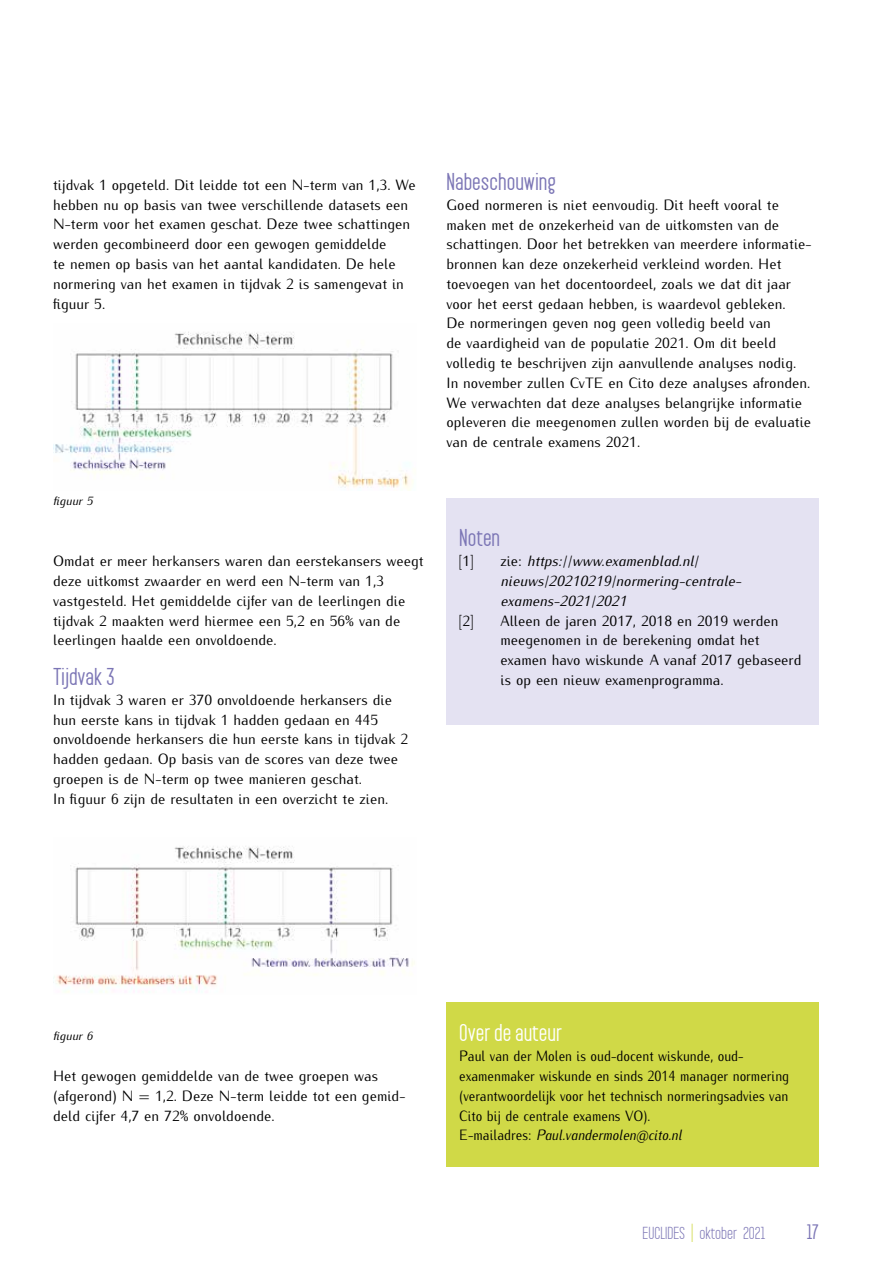
<style>
.page{position:relative;width:893px;height:1263px;background:#fff}
.page>*{position:absolute;margin:0;border:0;box-sizing:border-box;transform-origin:0 0}
.t1{font:700 21px "Pakt";color:#7b75b5}
.t2{font:700 21px "Pakt";color:#fff}
.t3{font:700 18px "Pakt";color:#7b75b5}
.t4{font:15px "Pakt";color:#7b75b5}
.t5{font:14.85px/19.8px "Iwona";color:#000}
.t6{font:14.85px/19.8px "Iwona";color:#000;scale:.9 1}
.t7{font:italic 14.85px/19.8px "Iwona";color:#000}
.t8{font:italic 12px "Iwona";color:#000}
.s1{font-style:normal}
.s2{font-style:italic}
.s3{font-size:22.5px;color:#d0d947}
</style>
<div class="page">
<div style="left:446px;top:499px;width:373px;height:226px;background:#e4e2f2"></div>
<div style="left:446px;top:1002px;width:373px;height:165px;background:#d0d947"></div>
<img style="left:53px;top:331px;width:360px;height:159px">
<img style="left:53px;top:846px;width:362px;height:147px">
<p class="t5" style="left:53px;top:174px;width:364px">tijdvak 1 opgeteld. Dit leidde tot een N-term van 1,3. We hebben nu op basis van twee verschillende datasets een N-term voor het examen geschat. Deze twee schattingen werden gecombineerd door een gewogen gemiddelde<br>te nemen op basis van het aantal kandidaten. De hele normering van het examen in tijdvak 2 is samengevat in figuur 5.</p>
<p class="t8" style="left:53px;top:491px;width:41px">figuur 5</p>
<p class="t5" style="left:53px;top:550px;width:372px">Omdat er meer herkansers waren dan eerstekansers weegt deze uitkomst zwaarder en werd een N-term van 1,3 vastgesteld. Het gemiddelde cijfer van de leerlingen die tijdvak 2 maakten werd hiermee een 5,2 en 56% van de leerlingen haalde een onvoldoende.</p>
<h1 class="t1" style="left:53px;top:664px;width:63px">Tijdvak 3</h1>
<p class="t5" style="left:53px;top:689px;width:357px">In tijdvak 3 waren er 370 onvoldoende herkansers die hun eerste kans in tijdvak 1 hadden gedaan en 445 onvoldoende herkansers die hun eerste kans in tijdvak 2 hadden gedaan. Op basis van de scores van deze twee groepen is de N-term op twee manieren geschat.<br>In figuur 6 zijn de resultaten in een overzicht te zien.</p>
<h1 class="t1" style="left:446px;top:169px;width:111px">Nabeschouwing</h1>
<p class="t5" style="left:446px;top:194px;width:367px">Goed normeren is niet eenvoudig. Dit heeft vooral te maken met de onzekerheid van de uitkomsten van de schattingen. Door het betrekken van meerdere informatie&shy;bronnen kan deze onzekerheid verkleind worden. Het toevoegen van het docentoordeel, zoals we dat dit jaar voor het eerst gedaan hebben, is waardevol gebleken.<br>De normeringen geven nog geen volledig beeld van<br>de vaardigheid van de populatie 2021. Om dit beeld volledig te beschrijven zijn aanvullende analyses nodig.<br>In november zullen CvTE en Cito deze analyses afronden.<br>We verwachten dat deze analyses belangrijke informatie opleveren die meegenomen zullen worden bij de evaluatie van de centrale examens 2021.</p>
<h1 class="t1" style="left:459px;top:526px;width:43px">Noten</h1>
<p class="t5" style="left:459px;top:550px;width:16px">[1]</p>
<p class="t7" style="left:500px;top:550px;width:242px"><span class="s1">zie:</span> https://www.examenblad.nl/ nieuws/20210219/normering-centrale&shy;examens-2021/2021</p>
<p class="t5" style="left:459px;top:609px;width:16px">[2]</p>
<p class="t5" style="left:500px;top:609px;width:303px">Alleen de jaren 2017, 2018 en 2019 werden meegenomen in de berekening omdat het examen havo wiskunde A vanaf 2017 gebaseerd is op een nieuw examenprogramma.</p>
<p class="t8" style="left:53px;top:1026px;width:41px">figuur 6</p>
<p class="t5" style="left:53px;top:1065px;width:354px">Het gewogen gemiddelde van de twee groepen was (afgerond) N = 1,2. Deze N-term leidde tot een gemid&shy;deld cijfer 4,7 en 72% onvoldoende.</p>
<h1 class="t2" style="left:459px;top:1021px;width:104px">Over de auteur</h1>
<p class="t6" style="left:459px;top:1045px;width:368px">Paul van der Molen is oud-docent wiskunde, oud&shy;examenmaker wiskunde en sinds 2014 manager normering (verantwoordelijk voor het technisch normeringsadvies van Cito bij de centrale examens VO).<br>E-mailadres: <span class="s2">Paul.vandermolen@cito.nl</span></p>
<p class="t4" style="left:642px;top:1224px;width:124px">EUCLIDES <span class="s3">|</span> oktober 2021</p>
<p class="t3" style="left:806px;top:1222px;width:14px">17</p>
</div>
